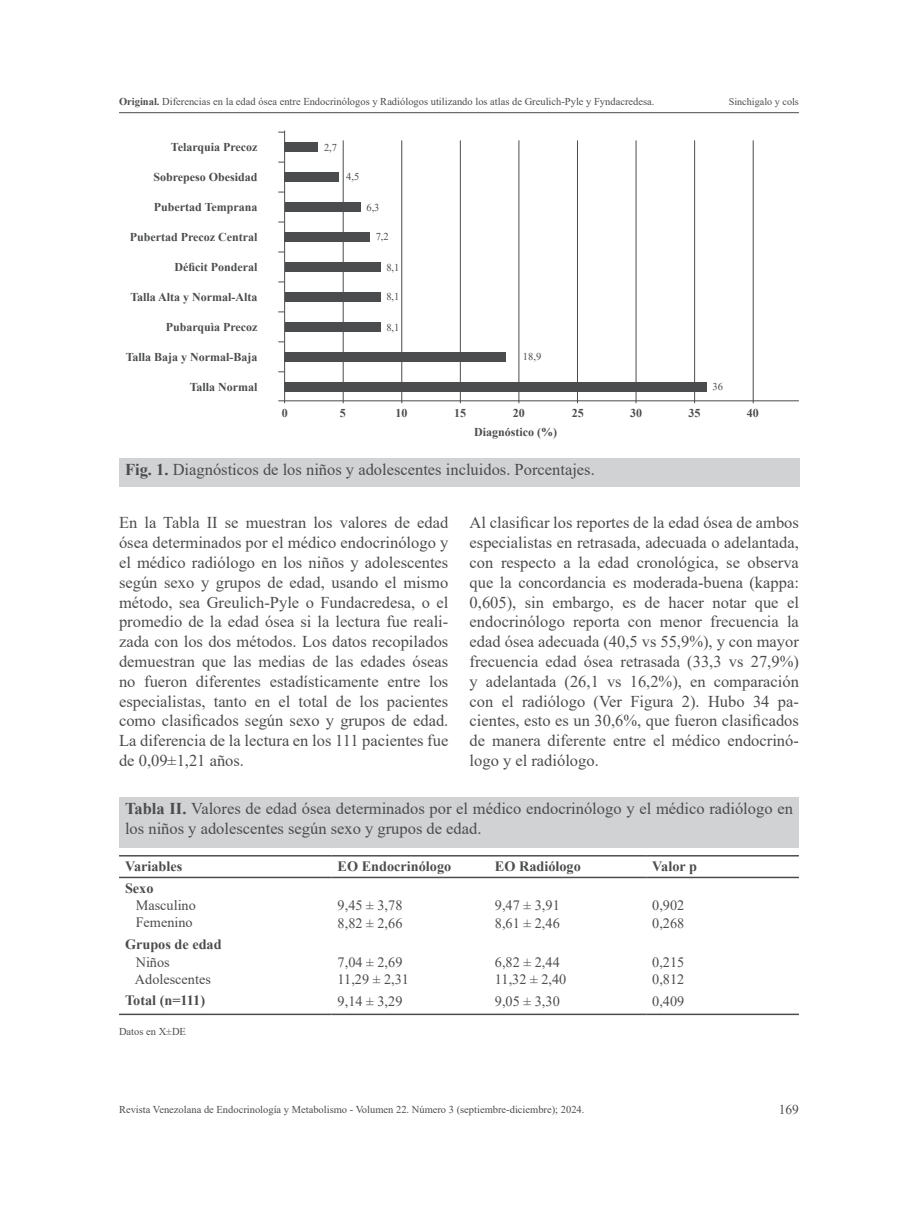
<style>
.page{position:relative;width:918px;height:1212px;background:#fff}
.page>*{position:absolute;margin:0;border:0;box-sizing:border-box;transform-origin:0 0}
.contenido_general{font:16.5px/19.8px "Times New Roman";color:#4b4c4d;text-align:justify}
.tabla{font:16.5px/19.8px "Times New Roman";color:#4b4c4d}
.tabla-2{font:14.25px "Times New Roman";color:#4b4c4d}
.tabla-3{font:700 14.25px "Times New Roman";color:#4b4c4d}
.tabla-4{font:700 14.25px "Times New Roman";letter-spacing:-.03em;color:#4b4c4d}
.t1{font:13.5px "Times New Roman";color:#4b4c4d}
.figura{font:700 12px "Times New Roman";color:#4b4c4d}
.tabla-5{font:10.5px "Times New Roman";color:#4b4c4d}
.figura-2{font:10.5px "Times New Roman";color:#4b4c4d}
.t2{font:10.2px "Times New Roman";color:#4b4c4d}
.s1{font-weight:700}
</style>
<div class="page">
<hr style="left:119px;top:112px;width:680px;height:1px;background:#4b4c4d">
<hr style="left:343px;top:140px;width:1px;height:263px;background:#4b4c4d">
<hr style="left:402px;top:140px;width:1px;height:263px;background:#4b4c4d">
<hr style="left:460px;top:140px;width:1px;height:263px;background:#4b4c4d">
<hr style="left:519px;top:140px;width:1px;height:263px;background:#4b4c4d">
<hr style="left:577px;top:140px;width:1px;height:263px;background:#4b4c4d">
<hr style="left:636px;top:140px;width:1px;height:263px;background:#4b4c4d">
<hr style="left:694px;top:140px;width:1px;height:263px;background:#4b4c4d">
<hr style="left:753px;top:140px;width:1px;height:263px;background:#4b4c4d">
<div style="left:285px;top:143px;width:33px;height:9px;background:#4b4c4d"></div>
<div style="left:285px;top:173px;width:54px;height:9px;background:#4b4c4d"></div>
<div style="left:285px;top:202px;width:76px;height:10px;background:#4b4c4d"></div>
<div style="left:285px;top:232px;width:85px;height:10px;background:#4b4c4d"></div>
<div style="left:285px;top:262px;width:96px;height:9px;background:#4b4c4d"></div>
<div style="left:285px;top:292px;width:96px;height:9px;background:#4b4c4d"></div>
<div style="left:285px;top:322px;width:96px;height:9px;background:#4b4c4d"></div>
<div style="left:285px;top:352px;width:221px;height:9px;background:#4b4c4d"></div>
<div style="left:285px;top:382px;width:422px;height:9px;background:#4b4c4d"></div>
<hr style="left:278px;top:401px;width:521px;height:1px;background:#4b4c4d">
<hr style="left:284px;top:131px;width:1px;height:272px;background:#4b4c4d">
<div style="left:119px;top:458px;width:680px;height:28px;background:#d1d2d4"></div>
<div style="left:119px;top:797px;width:680px;height:50px;background:#d1d2d4"></div>
<hr style="left:119px;top:855px;width:213px;height:1px;background:#4b4c4d">
<hr style="left:332px;top:855px;width:157px;height:1px;background:#4b4c4d">
<hr style="left:489px;top:855px;width:157px;height:1px;background:#4b4c4d">
<hr style="left:646px;top:855px;width:153px;height:1px;background:#4b4c4d">
<hr style="left:119px;top:877px;width:213px;height:1px;background:#4b4c4d">
<hr style="left:332px;top:877px;width:157px;height:1px;background:#4b4c4d">
<hr style="left:489px;top:877px;width:157px;height:1px;background:#4b4c4d">
<hr style="left:646px;top:877px;width:153px;height:1px;background:#4b4c4d">
<hr style="left:119px;top:1013px;width:213px;height:2px;background:#4b4c4d">
<hr style="left:332px;top:1013px;width:157px;height:2px;background:#4b4c4d">
<hr style="left:489px;top:1013px;width:157px;height:2px;background:#4b4c4d">
<hr style="left:646px;top:1013px;width:153px;height:2px;background:#4b4c4d">
<p class="tabla-5" style="left:119px;top:94px;width:537px"><span class="s1">Original.</span> Diferencias en la edad ósea entre Endocrinólogos y Radiólogos utilizando los atlas de Greulich-Pyle y Fyndacredesa.</p>
<p class="t2" style="left:729px;top:94px;width:72px">Sinchigalo y cols</p>
<p class="figura" style="left:171px;top:138px;width:88px">Telarquia Precoz</p>
<p class="figura" style="left:153px;top:168px;width:106px">Sobrepeso Obesidad</p>
<p class="figura" style="left:154px;top:198px;width:105px">Pubertad Temprana</p>
<p class="figura" style="left:130px;top:228px;width:129px">Pubertad Precoz Central</p>
<p class="figura" style="left:175px;top:258px;width:84px">Déficit Ponderal</p>
<p class="figura" style="left:130px;top:288px;width:129px">Talla Alta y Normal-Alta</p>
<p class="figura" style="left:166px;top:318px;width:93px">Pubarquìa Precoz</p>
<p class="figura" style="left:126px;top:348px;width:133px">Talla Baja y Normal-Baja</p>
<p class="figura" style="left:190px;top:378px;width:69px">Talla Normal</p>
<p class="figura-2" style="left:324px;top:140px;width:15px">2,7</p>
<p class="figura-2" style="left:346px;top:169px;width:15px">4,5</p>
<p class="figura-2" style="left:366px;top:200px;width:15px">6,3</p>
<p class="figura-2" style="left:376px;top:229px;width:15px">7,2</p>
<p class="figura-2" style="left:386px;top:260px;width:15px">8,1</p>
<p class="figura-2" style="left:386px;top:289px;width:15px">8,1</p>
<p class="figura-2" style="left:386px;top:320px;width:15px">8,1</p>
<p class="figura-2" style="left:523px;top:349px;width:20px">18,9</p>
<p class="figura-2" style="left:713px;top:379px;width:12px">36</p>
<p class="figura" style="left:282px;top:405px;width:7px">0</p>
<p class="figura" style="left:340px;top:405px;width:7px">5</p>
<p class="figura" style="left:396px;top:405px;width:13px">10</p>
<p class="figura" style="left:454px;top:405px;width:13px">15</p>
<p class="figura" style="left:513px;top:405px;width:13px">20</p>
<p class="figura" style="left:572px;top:405px;width:13px">25</p>
<p class="figura" style="left:630px;top:405px;width:13px">30</p>
<p class="figura" style="left:689px;top:405px;width:13px">35</p>
<p class="figura" style="left:747px;top:405px;width:13px">40</p>
<p class="figura" style="left:474px;top:424px;width:84px">Diagnóstico (%)</p>
<p class="tabla" style="left:125px;top:459px;width:471px"><span class="s1">Fig. 1.</span> Diagnósticos de los niños y adolescentes incluidos. Porcentajes.</p>
<p class="contenido_general" style="left:470px;top:512px;width:331px">Al clasificar los reportes de la edad ósea de ambos especialistas en retrasada, adecuada o adelantada, con respecto a la edad cronológica, se observa que la concordancia es moderada-buena (kappa:<br>0,605), sin embargo, es de hacer notar que el endocrinólogo reporta con menor frecuencia la edad ósea adecuada (40,5 vs 55,9%), y con mayor frecuencia edad ósea retrasada (33,3 vs 27,9%) y adelantada (26,1 vs 16,2%), en comparación con el radiólogo (Ver Figura 2). Hubo 34 pa&shy;cientes, esto es un 30,6%, que fueron clasificados de manera diferente entre el médico endocrinó&shy;logo y el radiólogo.</p>
<p class="tabla" style="left:125px;top:798px;width:669px"><span class="s1">Tabla II.</span> Valores de edad ósea determinados por el médico endocrinólogo y el médico radiólogo en los niños y adolescentes según sexo y grupos de edad.</p>
<p class="tabla-3" style="left:125px;top:856px;width:59px">Variables</p>
<p class="tabla-3" style="left:338px;top:856px;width:115px">EO Endocrinólogo</p>
<p class="tabla-3" style="left:495px;top:856px;width:87px">EO Radiólogo</p>
<p class="tabla-3" style="left:652px;top:856px;width:46px">Valor p</p>
<p class="tabla-3" style="left:125px;top:878px;width:30px">Sexo</p>
<p class="tabla-2" style="left:136px;top:895px;width:62px">Masculino</p>
<p class="tabla-2" style="left:136px;top:912px;width:58px">Femenino</p>
<p class="contenido_general" style="left:119px;top:512px;width:331px">En la Tabla II se muestran los valores de edad ósea determinados por el médico endocrinólogo y el médico radiólogo en los niños y adolescentes según sexo y grupos de edad, usando el mismo método, sea Greulich-Pyle o Fundacredesa, o el promedio de la edad ósea si la lectura fue reali&shy;zada con los dos métodos. Los datos recopilados demuestran que las medias de las edades óseas no fueron diferentes estadísticamente entre los especialistas, tanto en el total de los pacientes como clasificados según sexo y grupos de edad.<br>La diferencia de la lectura en los 111 pacientes fue de 0,09±1,21 años.</p>
<p class="tabla-2" style="left:338px;top:895px;width:66px">9,45 ± 3,78</p>
<p class="tabla-2" style="left:338px;top:913px;width:66px">8,82 ± 2,66</p>
<p class="tabla-2" style="left:495px;top:895px;width:66px">9,47 ± 3,91</p>
<p class="tabla-2" style="left:495px;top:913px;width:66px">8,61 ± 2,46</p>
<p class="tabla-2" style="left:652px;top:895px;width:34px">0,902</p>
<p class="tabla-2" style="left:652px;top:913px;width:34px">0,268</p>
<p class="tabla-3" style="left:125px;top:934px;width:98px">Grupos de edad</p>
<p class="tabla-2" style="left:136px;top:952px;width:36px">Niños</p>
<p class="tabla-2" style="left:135px;top:969px;width:77px">Adolescentes</p>
<p class="tabla-2" style="left:338px;top:952px;width:66px">7,04 ± 2,69</p>
<p class="tabla-2" style="left:338px;top:969px;width:73px">11,29 ± 2,31</p>
<p class="tabla-2" style="left:495px;top:952px;width:66px">6,82 ± 2,44</p>
<p class="tabla-2" style="left:495px;top:969px;width:73px">11,32 ± 2,40</p>
<p class="tabla-2" style="left:652px;top:952px;width:34px">0,215</p>
<p class="tabla-2" style="left:652px;top:969px;width:34px">0,812</p>
<p class="tabla-4" style="left:125px;top:990px;width:82px">Total (n=111)</p>
<p class="tabla-2" style="left:338px;top:991px;width:66px">9,14 ± 3,29</p>
<p class="tabla-2" style="left:495px;top:991px;width:66px">9,05 ± 3,30</p>
<p class="tabla-2" style="left:652px;top:991px;width:34px">0,409</p>
<p class="tabla-5" style="left:119px;top:1024px;width:69px">Datos en X±DE</p>
<p class="tabla-5" style="left:119px;top:1102px;width:467px">Revista Venezolana de Endocrinología y Metabolismo - Volumen 22. Número 3 (septiembre-diciembre); 2024.</p>
<p class="t1" style="left:779px;top:1099px;width:22px">169</p>
</div>
